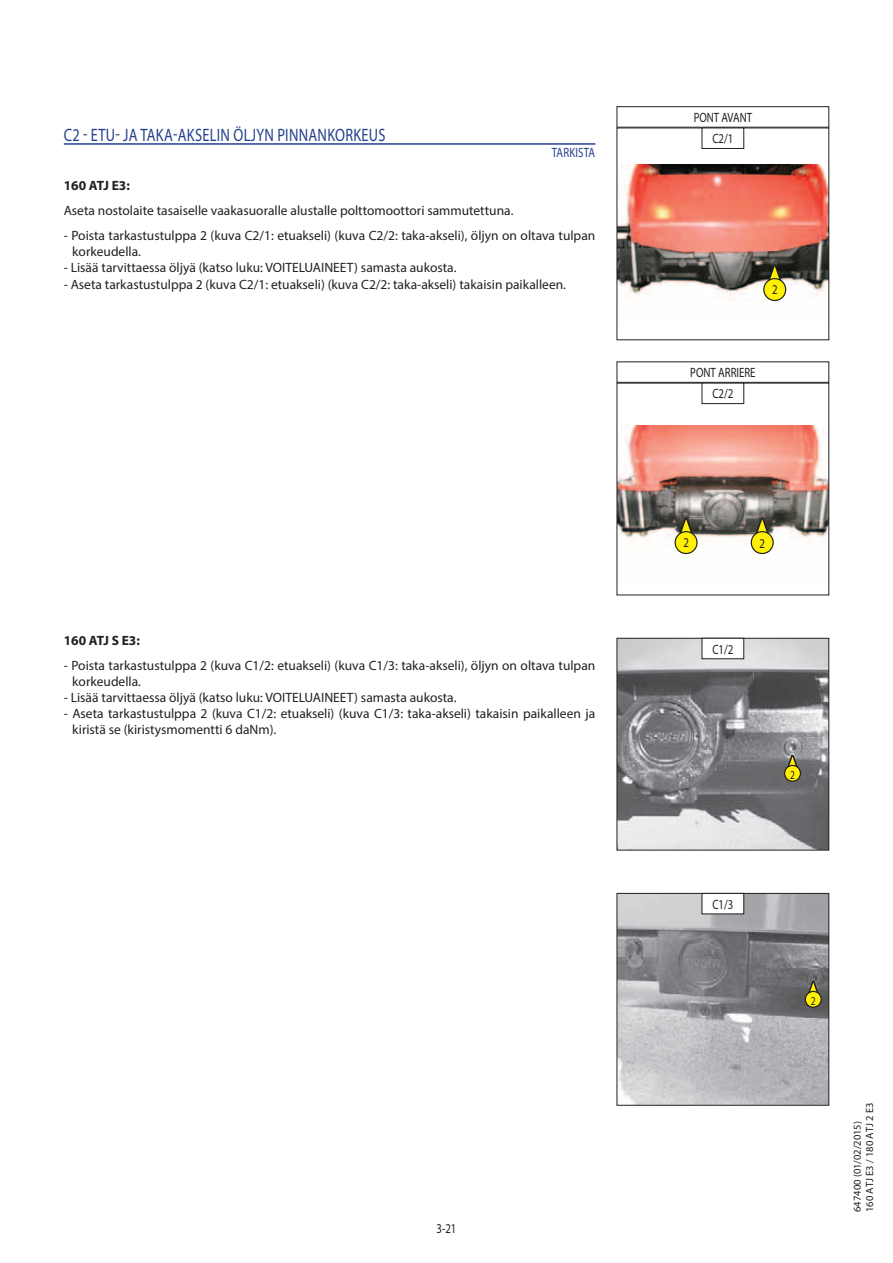
<style>
.page{position:relative;width:893px;height:1263px;background:#fff}
.page>*{position:absolute;margin:0;border:0;box-sizing:border-box;transform-origin:0 0}
.t1{font:18px "Myriad Pro";letter-spacing:.02em;color:#253f8e;scale:.8 1}
.t2{font:13.5px/16.2px "Myriad Pro";color:#231f20}
.t3{font:13.5px "Myriad Pro";color:#231f20;scale:.8 1}
.t4{font:700 13.5px "Myriad Pro";color:#231f20}
.t5{font:13.5px "Myriad Pro";letter-spacing:.02em;color:#253f8e;scale:.8 1}
.t6{font:12px "Myriad Pro";color:#231f20;scale:.8 1}
.t7{font:10.5px/12.6px "Myriad Pro";color:#231f20}
</style>
<div class="page">
<hr style="left:64px;top:143px;width:531px;height:2px;background:#253f8e">
<svg style="left:616px;top:149px;width:214px;height:192px"></svg>
<svg style="left:616px;top:404px;width:214px;height:192px"></svg>
<svg style="left:763px;top:264px;width:24px;height:38px"></svg>
<svg style="left:750px;top:517px;width:24px;height:38px"></svg>
<svg style="left:674px;top:517px;width:24px;height:38px"></svg>
<svg style="left:616px;top:106px;width:214px;height:43px"></svg>
<svg style="left:616px;top:361px;width:214px;height:43px"></svg>
<svg style="left:616px;top:637px;width:214px;height:214px;background:#929395"></svg>
<svg style="left:701px;top:637px;width:43px;height:22px"></svg>
<svg style="left:616px;top:893px;width:214px;height:213px;background:#a3a4a7"></svg>
<svg style="left:701px;top:893px;width:43px;height:22px"></svg>
<svg style="left:783px;top:754px;width:19px;height:28px"></svg>
<svg style="left:804px;top:980px;width:18px;height:28px"></svg>
<h1 class="t1" style="left:64px;top:124px;width:404px">C2 - ETU- JA TAKA-AKSELIN ÖLJYN PINNANKORKEUS</h1>
<p class="t5" style="left:552px;top:145px;width:56px">TARKISTA</p>
<p class="t4" style="left:64px;top:181px;width:68px">160 ATJ E3:</p>
<p class="t2" style="left:64px;top:202px;width:451px">Aseta nostolaite tasaiselle vaakasuoralle alustalle polttomoottori sammutettuna.</p>
<p class="t2" style="left:72px;top:227px;width:525px;text-indent:-9px">- Poista tarkastustulppa 2 (kuva C2/1: etuakseli) (kuva C2/2: taka-akseli), öljyn on oltava tulpan korkeudella.</p>
<p class="t2" style="left:64px;top:260px;width:394px">- Lisää tarvittaessa öljyä (katso luku: VOITELUAINEET) samasta aukosta.</p>
<p class="t2" style="left:64px;top:276px;width:504px">- Aseta tarkastustulppa 2 (kuva C2/1: etuakseli) (kuva C2/2: taka-akseli) takaisin paikalleen.</p>
<p class="t4" style="left:64px;top:635px;width:78px">160 ATJ S E3:</p>
<p class="t2" style="left:72px;top:657px;width:525px;text-indent:-9px">- Poista tarkastustulppa 2 (kuva C1/2: etuakseli) (kuva C1/3: taka-akseli), öljyn on oltava tulpan korkeudella.</p>
<p class="t2" style="left:64px;top:689px;width:394px">- Lisää tarvittaessa öljyä (katso luku: VOITELUAINEET) samasta aukosta.</p>
<p class="t2" style="left:72px;top:705px;width:524px;text-indent:-9px">- Aseta tarkastustulppa 2 (kuva C1/2: etuakseli) (kuva C1/3: taka-akseli) takaisin paikalleen ja kiristä se (kiristysmomentti 6 daNm).</p>
<p class="t3" style="left:436px;top:1221px;width:26px">3-21</p>
<p class="t3" style="left:694px;top:109px;width:75px">PONT AVANT</p>
<p class="t3" style="left:712px;top:131px;width:28px">C2/1</p>
<p class="t3" style="left:772px;top:282px;width:8px">2</p>
<p class="t3" style="left:690px;top:365px;width:83px">PONT ARRIERE</p>
<p class="t3" style="left:712px;top:386px;width:28px">C2/2</p>
<p class="t3" style="left:683px;top:535px;width:8px">2</p>
<p class="t3" style="left:760px;top:535px;width:8px">2</p>
<p class="t3" style="left:712px;top:641px;width:28px">C1/2</p>
<p class="t6" style="left:790px;top:768px;width:8px">2</p>
<p class="t3" style="left:712px;top:896px;width:28px">C1/3</p>
<p class="t6" style="left:811px;top:993px;width:8px">2</p>
<p class="t7" style="left:851px;top:1212px;width:111px;rotate:-90deg">647400 (01/02/2015)<br>160 ATJ E3 / 180 ATJ 2 E3</p>
</div>
